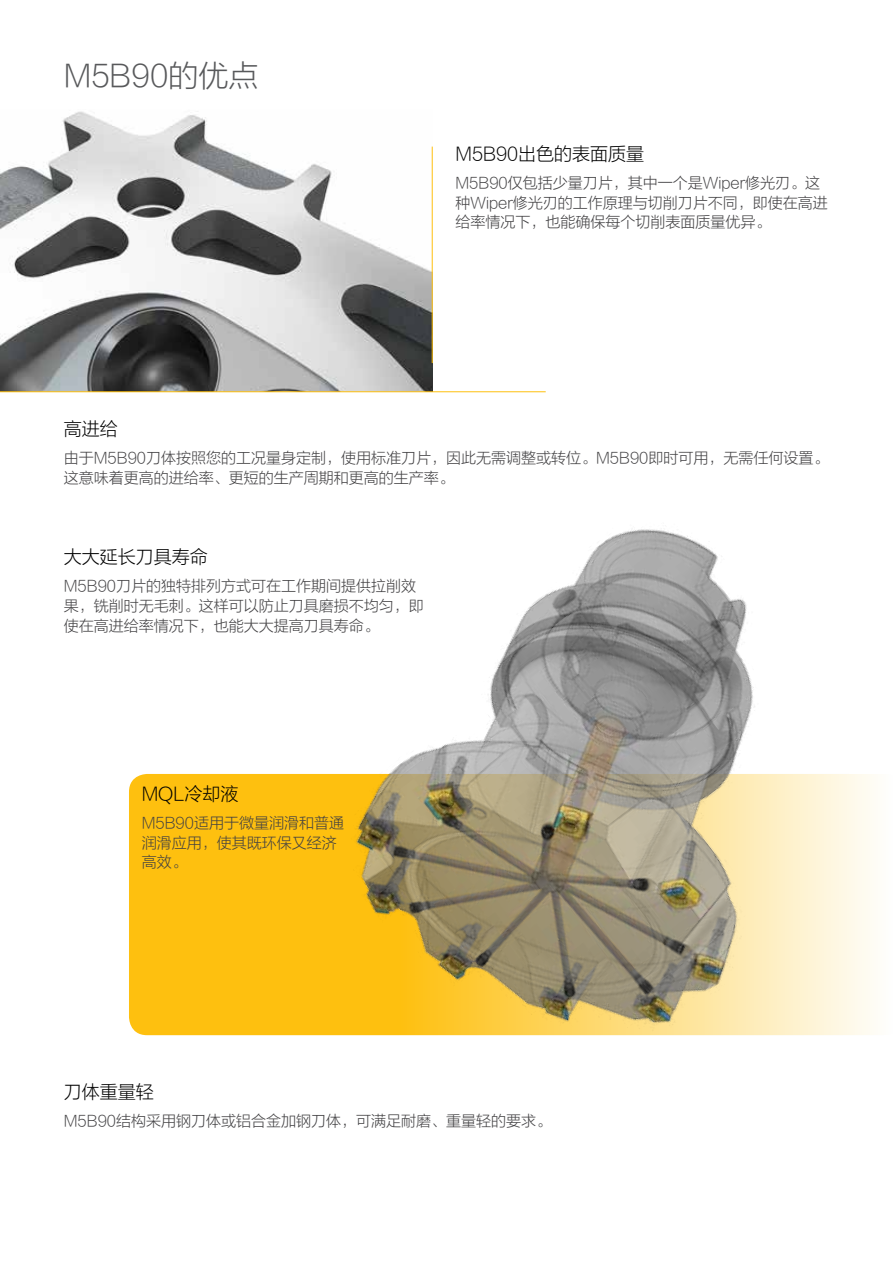
<style>
.page{position:relative;width:893px;height:1263px;background:#fff}
.page>*{position:absolute;margin:0;border:0;box-sizing:border-box;transform-origin:0 0}
.t1{font:30px "FZLTXHJW GB1 0";color:#58595b}
.t2{font:18px "FZLTXHJW GB1 0";color:#000}
.t3{font:15px/19.5px "FZLTXHJW GB1 0";color:#414042}
</style>
<div class="page">
<div style="left:129px;top:774px;width:133px;height:261px;background:#fec00f"></div>
<img style="left:0;top:111px;width:432px;height:280px">
<hr style="left:0;top:391px;width:546px;height:1px;background:#fec00f">
<hr style="left:432px;top:147px;width:1px;height:216px;background:#fec00f">
<img style="left:262px;top:529px;width:612px;height:507px">
<h1 class="t1" style="left:64px;top:59px;width:196px">M5B90的优点</h1>
<p class="t2" style="left:455px;top:144px;width:190px">M5B90出色的表面质量</p>
<p class="t3" style="left:455px;top:173px;width:374px">M5B90仅包括少量刀片，其中一个是Wiper修光刃。这种Wiper修光刃的工作原理与切削刀片不同，即使在高进给率情况下，也能确保每个切削表面质量优异。</p>
<p class="t2" style="left:64px;top:419px;width:55px">高进给</p>
<p class="t3" style="left:64px;top:449px;width:766px">由于M5B90刀体按照您的工况量身定制，使用标准刀片，因此无需调整或转位。M5B90即时可用，无需任何设置。这意味着更高的进给率、更短的生产周期和更高的生产率。</p>
<p class="t2" style="left:64px;top:547px;width:145px">大大延长刀具寿命</p>
<p class="t3" style="left:64px;top:577px;width:362px">M5B90刀片的独特排列方式可在工作期间提供拉削效果，铣削时无毛刺。这样可以防止刀具磨损不均匀，即使在高进给率情况下，也能大大提高刀具寿命。</p>
<p class="t2" style="left:142px;top:784px;width:98px">MQL冷却液</p>
<p class="t3" style="left:142px;top:813px;width:204px">M5B90适用于微量润滑和普通润滑应用，使其既环保又经济高效。</p>
<p class="t2" style="left:64px;top:1082px;width:91px">刀体重量轻</p>
<p class="t3" style="left:64px;top:1112px;width:489px">M5B90结构采用钢刀体或铝合金加钢刀体，可满足耐磨、重量轻的要求。</p>
</div>
